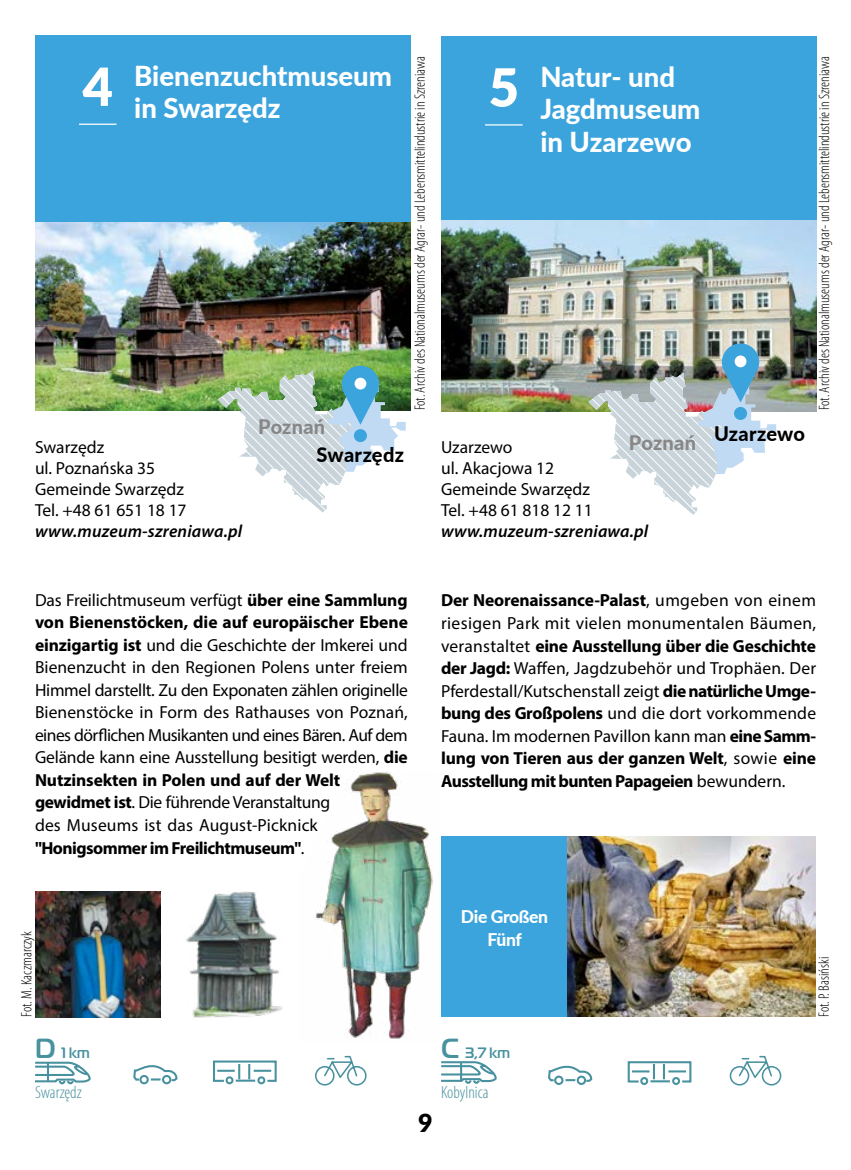
<style>
.page{position:relative;width:851px;height:1170px;background:#fff}
.page>*{position:absolute;margin:0;border:0;box-sizing:border-box;transform-origin:0 0}
.t1{font:900 52.5px "Lato";color:#fff}
.t2{font:800 27.5px/32.5px "Lato";color:#fff}
.t3{font:900 25px "Lato";color:#000}
.t4{font:800 20px "Lato";letter-spacing:.01em;color:#000}
.t5{font:800 20px "Lato";letter-spacing:.01em;color:#878787}
.t6{font:17.5px/22.5px "Myriad Pro";letter-spacing:-.005em;color:#000}
.t7{font:italic 600 17.5px "Myriad Pro";letter-spacing:.01em;color:#000}
.t8{font:300 condensed 17.5px "Myriad Pro";color:#48919f}
.t9{font:800 17.5px/22.5px "Lato";letter-spacing:-.025em;color:#fff;text-align:center}
.t10{font:300 condensed 15px "Myriad Pro";color:#000}
.t11{font:700 15px "Magistral TT";color:#48919f}
.s1{font-weight:700}
.s2{font-size:27.5px}
</style>
<div class="page">
<div style="left:35px;top:35px;width:375px;height:375px;background:#3ca4dd"></div>
<hr style="left:79px;top:124px;width:37px;height:1px;background:#fff">
<img style="left:35px;top:222px;width:375px;height:188px">
<img style="left:35px;top:891px;width:125px;height:126px">
<img style="left:315px;top:772px;width:118px;height:267px">
<img style="left:186px;top:891px;width:97px;height:127px">
<svg style="left:218px;top:365px;width:187px;height:147px"></svg>
<div style="left:354px;top:377px;width:12px;height:12px;background:#fff;border-radius:50%"></div>
<svg style="left:35px;top:1061px;width:56px;height:24px"></svg>
<svg style="left:133px;top:1065px;width:45px;height:17px"></svg>
<div style="left:139px;top:1074px;width:10px;height:10px;border:2px solid #48919f;border-radius:50%"></div>
<div style="left:162px;top:1074px;width:9px;height:10px;border:2px solid #48919f;border-radius:50%"></div>
<div style="left:225px;top:1076px;width:8px;height:8px;border:2px solid #48919f;border-radius:50%"></div>
<div style="left:257px;top:1076px;width:8px;height:8px;border:2px solid #48919f;border-radius:50%"></div>
<svg style="left:213px;top:1060px;width:64px;height:22px"></svg>
<div style="left:441px;top:36px;width:375px;height:375px;background:#3ca4dd"></div>
<hr style="left:485px;top:124px;width:37px;height:1px;background:#fff">
<img style="left:441px;top:220px;width:375px;height:191px">
<img style="left:566px;top:836px;width:249px;height:180px">
<div style="left:441px;top:836px;width:125px;height:180px;background:#3ca4dd"></div>
<svg style="left:588px;top:343px;width:188px;height:171px"></svg>
<div style="left:734px;top:355px;width:12px;height:12px;background:#fff;border-radius:50%"></div>
<svg style="left:548px;top:1065px;width:45px;height:17px"></svg>
<div style="left:554px;top:1075px;width:9px;height:9px;border:2px solid #48919f;border-radius:50%"></div>
<div style="left:576px;top:1075px;width:10px;height:9px;border:2px solid #48919f;border-radius:50%"></div>
<div style="left:640px;top:1076px;width:8px;height:8px;border:2px solid #48919f;border-radius:50%"></div>
<div style="left:672px;top:1076px;width:8px;height:8px;border:2px solid #48919f;border-radius:50%"></div>
<svg style="left:627px;top:1061px;width:65px;height:22px"></svg>
<hr style="left:652px;top:1063px;width:3px;height:16px;background:#48919f">
<hr style="left:662px;top:1063px;width:3px;height:16px;background:#48919f">
<svg style="left:441px;top:1061px;width:56px;height:23px"></svg>
<svg style="left:315px;top:1055px;width:52px;height:31px"></svg>
<svg style="left:729px;top:1055px;width:53px;height:31px"></svg>
<h2 class="t2" style="left:82px;top:58px;width:311px;text-indent:52px">Bienenzuchtmuseum<br><sup>4</sup> in Swarzędz</h2>
<p class="t10" style="left:411px;top:410px;width:355px;rotate:-90deg">Fot. Archiv des Nationalmuseums der Agrar- und Lebensmittelindustrie in Szreniawa</p>
<h1 class="t1" style="left:488px;top:48px;width:32px">5</h1>
<h2 class="t2" style="left:540px;top:59px;width:161px">Natur- und<br>Jagdmuseum in Uzarzewo</h2>
<p class="t10" style="left:815px;top:410px;width:355px;rotate:-90deg">Fot. Archiv des Nationalmuseums der Agrar- und Lebensmittelindustrie in Szreniawa</p>
<p class="t6" style="left:35px;top:436px;width:153px;line-height:21px">Swarzędz<br>ul. Poznańska 35<br>Gemeinde Swarzędz<br>Tel. +48 61 651 18 17</p>
<p class="t7" style="left:35px;top:520px;width:208px">www.muzeum-szreniawa.pl</p>
<p class="t5" style="left:258px;top:411px;width:69px">Poznań</p>
<p class="t4" style="left:316px;top:440px;width:89px">Swarzędz</p>
<p class="t5" style="left:628px;top:428px;width:69px">Poznań</p>
<p class="t6" style="left:441px;top:437px;width:153px;line-height:21px">Uzarzewo<br>ul. Akacjowa 12<br>Gemeinde Swarzędz<br>Tel. +48 61 818 12 11</p>
<p class="t7" style="left:441px;top:520px;width:208px">www.muzeum-szreniawa.pl</p>
<p class="t4" style="left:714px;top:418px;width:92px">Uzarzewo</p>
<p class="t6" style="left:35px;top:588px;width:374px">Das Freilichtmuseum verfügt <span class="s1">über eine Sammlung von Bienenstöcken, die auf europäischer Ebene einzigartig ist</span> und die Geschichte der Imkerei und Bienenzucht in den Regionen Polens unter freiem Himmel darstellt. Zu den Exponaten zählen originelle Bienenstöcke in Form des Rathauses von Poznań, eines dörflichen Musikanten und eines Bären. Auf dem Gelände kann eine Ausstellung besitigt werden, <span class="s1">die Nutzinsekten in Polen und auf der Welt gewidmet ist</span>. Die führende Veranstaltung<br>des Museums ist das August-Picknick <span class="s1">"Honigsommer im Freilichtmuseum"</span>.</p>
<p class="t6" style="left:441px;top:589px;width:376px;text-align:justify"><span class="s1">Der Neorenaissance-Palast</span>, umgeben von einem riesigen Park mit vielen monumentalen Bäumen, veranstaltet <span class="s1">eine Ausstellung über die Geschichte der Jagd:</span> Waffen, Jagdzubehör und Trophäen. Der Pferdestall/Kutschenstall zeigt <span class="s1">die natürliche Umge&shy;bung des Großpolens</span> und die dort vorkommende Fauna. Im modernen Pavillon kann man <span class="s1">eine Samm&shy;lung von Tieren aus der ganzen Welt</span>, sowie <span class="s1">eine Ausstellung mit bunten Papageien</span> bewundern.</p>
<p class="t10" style="left:18px;top:1016px;width:87px;rotate:-90deg">Fot. M. Kaczmarczyk</p>
<p class="t11" style="left:35px;top:1042px;width:56px"><span class="s2">D</span> 1 km</p>
<p class="t8" style="left:35px;top:1081px;width:48px">Swarzędz</p>
<p class="t9" style="left:461px;top:904px;width:89px">Die Großen<br>Fünf</p>
<h3 class="t3" style="left:418px;top:1103px;width:16px">9</h3>
<p class="t11" style="left:441px;top:1043px;width:70px"><span class="s2">C</span> 3,7 km</p>
<p class="t8" style="left:441px;top:1082px;width:49px">Kobylnica</p>
<p class="t10" style="left:815px;top:1016px;width:61px;rotate:-90deg">Fot. P. Basiński</p>
</div>
